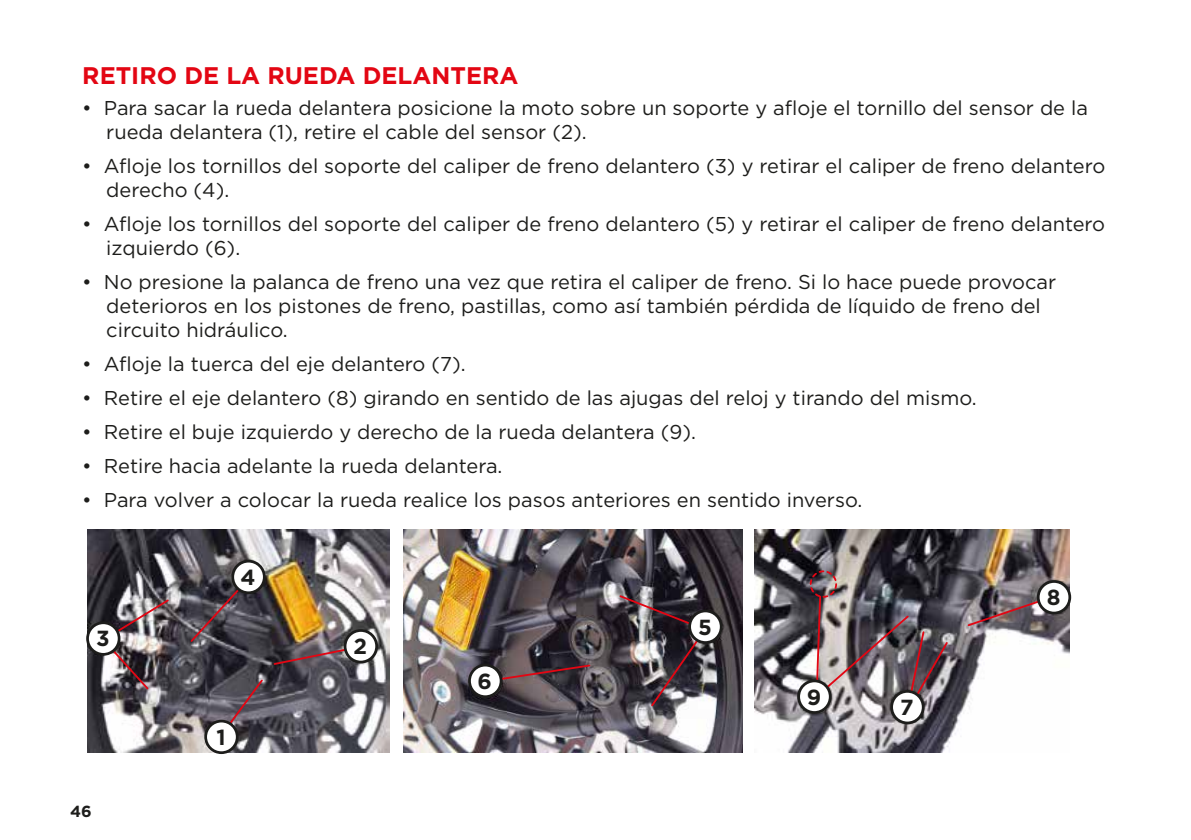
<style>
.page{position:relative;width:1191px;height:840px;background:#fff}
.page>*{position:absolute;margin:0;border:0;box-sizing:border-box;transform-origin:0 0}
.t1{font:700 24px "Gotham";color:#e30613}
.t2{font:700 21.8px "Gotham";color:#1d1d1b}
.t3{font:20px/24px "Gotham";color:#1d1d1b}
.t4{font:700 16px "Gotham";color:#1d1d1b}
</style>
<div class="page">
<img style="left:88px;top:529px;width:302px;height:223px">
<img style="left:403px;top:529px;width:339px;height:223px">
<img style="left:755px;top:529px;width:314px;height:223px">
<img style="left:102px;top:597px;width:68px;height:93px">
<svg style="left:222px;top:677px;width:42px;height:55px;background:#5f535c"></svg>
<svg style="left:811px;top:594px;width:138px;height:113px;background:#776b70"></svg>
<svg style="left:618px;top:593px;width:89px;height:114px;background:#554c52"></svg>
<svg style="left:966px;top:592px;width:94px;height:35px;background:#726268"></svg>
<svg style="left:189px;top:574px;width:64px;height:69px;background:#4f474f"></svg>
<svg style="left:489px;top:663px;width:102px;height:19px;background:#5a3f45"></svg>
<svg style="left:272px;top:645px;width:86px;height:20px;background:#624c54"></svg>
<div style="left:88px;top:622px;width:31px;height:32px;background:#fff;border-radius:50%"></div>
<div style="left:86px;top:621px;width:34px;height:34px;border:3px solid #1d1d1b;border-radius:50%"></div>
<div style="left:345px;top:630px;width:31px;height:31px;background:#fff;border-radius:50%"></div>
<div style="left:344px;top:628px;width:34px;height:35px;border:3px solid #1d1d1b;border-radius:50%"></div>
<div style="left:206px;top:720px;width:31px;height:32px;background:#fff;border-radius:50%"></div>
<div style="left:204px;top:719px;width:35px;height:34px;border:3px solid #1d1d1b;border-radius:50%"></div>
<div style="left:689px;top:610px;width:32px;height:32px;background:#fff;border-radius:50%"></div>
<div style="left:688px;top:609px;width:34px;height:34px;border:3px solid #1d1d1b;border-radius:50%"></div>
<div style="left:1038px;top:581px;width:31px;height:31px;background:#fff;border-radius:50%"></div>
<div style="left:1037px;top:579px;width:34px;height:35px;border:3px solid #1d1d1b;border-radius:50%"></div>
<div style="left:891px;top:691px;width:32px;height:31px;background:#fff;border-radius:50%"></div>
<div style="left:890px;top:689px;width:34px;height:35px;border:3px solid #1d1d1b;border-radius:50%"></div>
<div style="left:798px;top:680px;width:32px;height:32px;background:#fff;border-radius:50%"></div>
<div style="left:797px;top:679px;width:34px;height:34px;border:3px solid #1d1d1b;border-radius:50%"></div>
<div style="left:469px;top:664px;width:32px;height:32px;background:#fff;border-radius:50%"></div>
<div style="left:468px;top:663px;width:34px;height:34px;border:3px solid #1d1d1b;border-radius:50%"></div>
<div style="left:233px;top:561px;width:31px;height:31px;background:#fff;border-radius:50%"></div>
<div style="left:231px;top:559px;width:35px;height:34px;border:3px solid #1d1d1b;border-radius:50%"></div>
<div style="left:809px;top:570px;width:28px;height:27px;border:2px dashed #e30613;border-radius:50%"></div>
<p class="t1" style="left:82px;top:60px;width:437px">RETIRO DE LA RUEDA DELANTERA</p>
<p class="t3" style="left:106px;top:95px;width:983px;text-indent:-24px">• Para sacar la rueda delantera posicione la moto sobre un soporte y afloje el tornillo del sensor de la rueda delantera (1), retire el cable del sensor (2).</p>
<p class="t3" style="left:106px;top:153px;width:1000px;text-indent:-24px">• Afloje los tornillos del soporte del caliper de freno delantero (3) y retirar el caliper de freno delantero derecho (4).</p>
<p class="t3" style="left:106px;top:211px;width:1000px;text-indent:-24px">• Afloje los tornillos del soporte del caliper de freno delantero (5) y retirar el caliper de freno delantero izquierdo (6).</p>
<p class="t3" style="left:106px;top:269px;width:951px;text-indent:-24px">• No presione la palanca de freno una vez que retira el caliper de freno. Si lo hace puede provocar deterioros en los pistones de freno, pastillas, como así también pérdida de líquido de freno del circuito hidráulico.</p>
<p class="t3" style="left:82px;top:351px;width:385px">• Afloje la tuerca del eje delantero (7).</p>
<p class="t3" style="left:82px;top:385px;width:896px">• Retire el eje delantero (8) girando en sentido de las ajugas del reloj y tirando del mismo.</p>
<p class="t3" style="left:82px;top:419px;width:615px">• Retire el buje izquierdo y derecho de la rueda delantera (9).</p>
<p class="t3" style="left:82px;top:453px;width:422px">• Retire hacia adelante la rueda delantera.</p>
<p class="t3" style="left:82px;top:487px;width:781px">• Para volver a colocar la rueda realice los pasos anteriores en sentido inverso.</p>
<p class="t2" style="left:240px;top:562px;width:17px">4</p>
<p class="t2" style="left:96px;top:623px;width:15px">3</p>
<p class="t2" style="left:353px;top:631px;width:15px">2</p>
<p class="t4" style="left:70px;top:800px;width:23px">46</p>
<p class="t2" style="left:216px;top:722px;width:11px">1</p>
<p class="t2" style="left:477px;top:666px;width:16px">6</p>
<p class="t2" style="left:698px;top:612px;width:15px">5</p>
<p class="t2" style="left:806px;top:682px;width:16px">9</p>
<p class="t2" style="left:900px;top:692px;width:15px">7</p>
<p class="t2" style="left:1046px;top:582px;width:15px">8</p>
</div>
